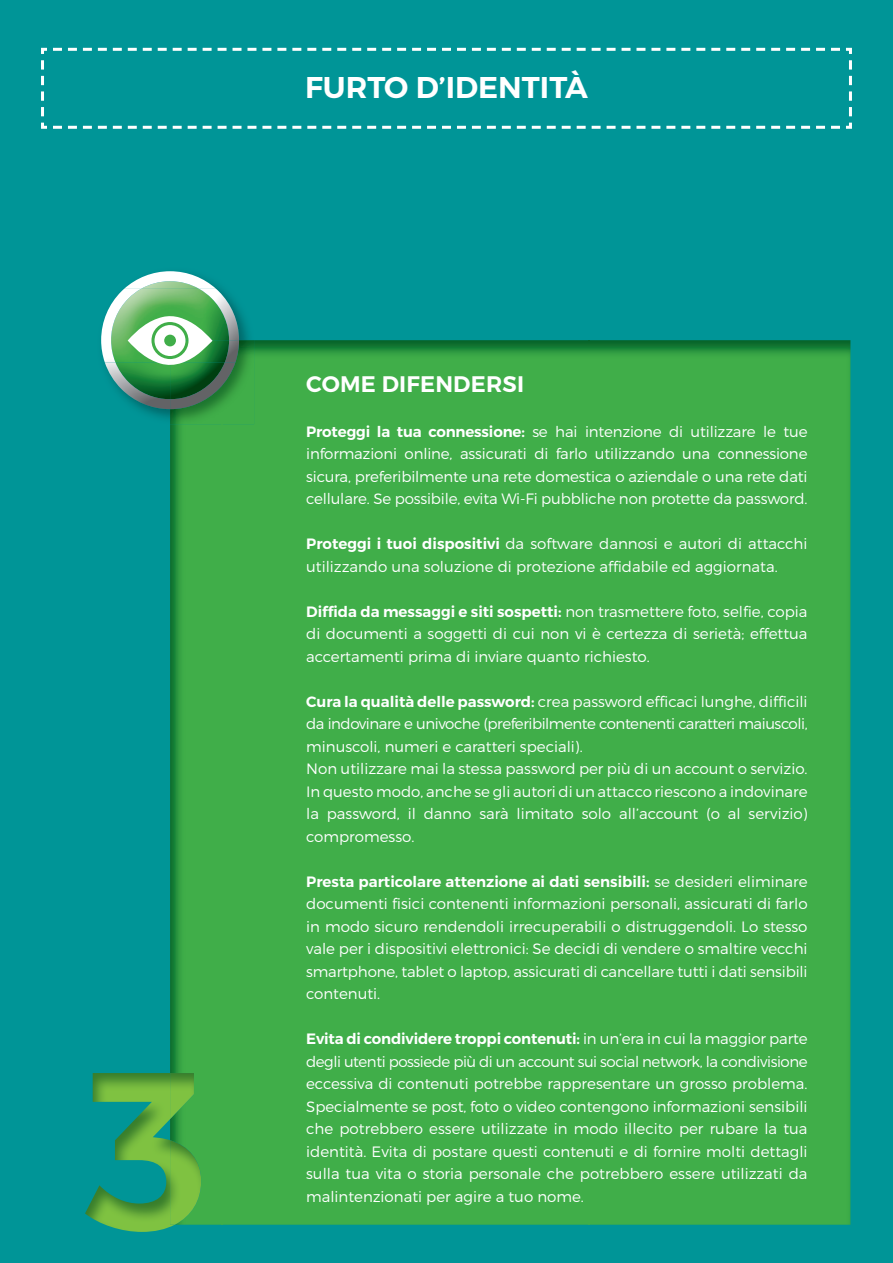
<style>
.page{position:relative;width:893px;height:1263px;background:#009597}
.page>*{position:absolute;margin:0;border:0;box-sizing:border-box;transform-origin:0 0}
.t1{font:600 30px "Montserrat";color:#fff}
.t2{font:600 22.5px "Montserrat";letter-spacing:.01em;color:#fff}
.t3{font:300 15px/22.5px "Montserrat";color:#fff;text-align:justify}
.s1{font-weight:600}
</style>
<div class="page">
<div style="left:223px;top:340px;width:627px;height:885px;background:#40ae49"></div>
<img style="left:170px;top:424px;width:53px;height:801px">
<img style="left:104px;top:285px;width:150px;height:139px">
<img style="left:235px;top:362px;width:4px;height:47px">
<img style="left:141px;top:289px;width:58px;height:27px">
<img style="left:212px;top:340px;width:13px;height:22px">
<img style="left:124px;top:271px;width:92px;height:18px">
<img style="left:105px;top:362px;width:130px;height:47px">
<img style="left:199px;top:289px;width:40px;height:51px">
<img style="left:225px;top:340px;width:14px;height:22px">
<img style="left:101px;top:289px;width:40px;height:73px">
<svg style="left:128px;top:316px;width:84px;height:50px;background:#9bd2a1"></svg>
<div style="left:155px;top:325px;width:30px;height:31px;background:#fff;border-radius:50%"></div>
<div style="left:164px;top:335px;width:12px;height:11px;background:#40ae49;border-radius:50%"></div>
<svg style="left:41px;top:47px;width:811px;height:82px"></svg>
<img style="left:85px;top:1073px;width:89px;height:159px">
<img style="left:170px;top:1073px;width:31px;height:152px">
<h1 class="t1" style="left:305px;top:70px;width:284px">FURTO D’IDENTITÀ</h1>
<h2 class="t2" style="left:306px;top:370px;width:219px">COME DIFENDERSI</h2>
<p class="t3" style="left:306px;top:420px;width:503px"><span class="s1">Proteggi la tua connessione:</span> se hai intenzione di utilizzare le tue informazioni online, assicurati di farlo utilizzando una connessione sicura, preferibilmente una rete domestica o aziendale o una rete dati cellulare. Se possibile, evita Wi-Fi pubbliche non protette da password.</p>
<p class="t3" style="left:306px;top:533px;width:503px"><span class="s1">Proteggi i tuoi dispositivi</span> da software dannosi e autori di attacchi utilizzando una soluzione di protezione affidabile ed aggiornata.</p>
<p class="t3" style="left:306px;top:600px;width:503px"><span class="s1">Diffida da messaggi e siti sospetti:</span> non trasmettere foto, selfie, copia di documenti a soggetti di cui non vi è certezza di serietà; effettua accertamenti prima di inviare quanto richiesto.</p>
<p class="t3" style="left:306px;top:690px;width:503px;text-align:left"><span class="s1">Cura la qualità delle password:</span> crea password efficaci lunghe, difficili da indovinare e univoche (preferibilmente contenenti caratteri maiuscoli, minuscoli, numeri e caratteri speciali).<br>Non utilizzare mai la stessa password per più di un account o servizio.<br>In questo modo, anche se gli autori di un attacco riescono a indovinare la password, il danno sarà limitato solo all’account (o al servizio) compromesso.</p>
<p class="t3" style="left:306px;top:870px;width:503px"><span class="s1">Presta particolare attenzione ai dati sensibili:</span> se desideri eliminare documenti fisici contenenti informazioni personali, assicurati di farlo in modo sicuro rendendoli irrecuperabili o distruggendoli. Lo stesso vale per i dispositivi elettronici: Se decidi di vendere o smaltire vecchi smartphone, tablet o laptop, assicurati di cancellare tutti i dati sensibili contenuti.</p>
<p class="t3" style="left:306px;top:1028px;width:503px"><span class="s1">Evita di condividere troppi contenuti:</span> in un’era in cui la maggior parte degli utenti possiede più di un account sui social network, la condivisione eccessiva di contenuti potrebbe rappresentare un grosso problema.<br>Specialmente se post, foto o video contengono informazioni sensibili che potrebbero essere utilizzate in modo illecito per rubare la tua identità. Evita di postare questi contenuti e di fornire molti dettagli sulla tua vita o storia personale che potrebbero essere utilizzati da malintenzionati per agire a tuo nome.</p>
</div>
